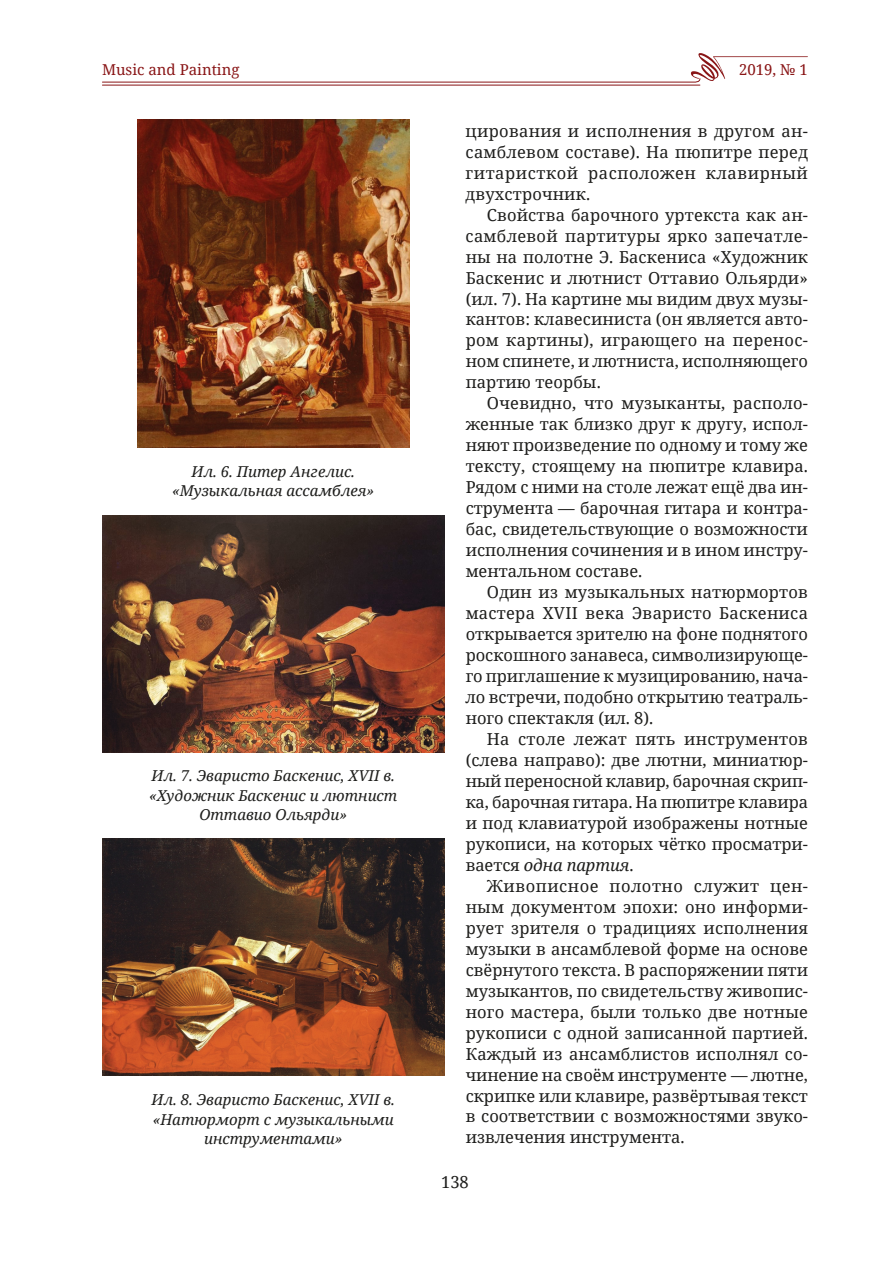
<style>
.page{position:relative;width:893px;height:1263px;background:#fff}
.page>*{position:absolute;margin:0;border:0;box-sizing:border-box;transform-origin:0 0}
.t1{font:16.5px/21px "Noto Serif";color:#1d1d1b;text-align:justify}
.t2{font:italic 15px/19.5px "Noto Serif";color:#1d1d1b;text-align:center}
.t3{font:15px "Noto Serif";color:#891516}
.s1{font-style:italic}
</style>
<div class="page">
<svg style="left:102px;top:53px;width:706px;height:30px"></svg>
<hr style="left:102px;top:85px;width:598px;height:1px;background:#891516">
<img style="left:137px;top:119px;width:272px;height:328px">
<img style="left:102px;top:516px;width:342px;height:236px">
<img style="left:102px;top:839px;width:342px;height:236px">
<p class="t3" style="left:102px;top:59px;width:139px">Music and Painting</p>
<p class="t3" style="left:739px;top:59px;width:70px">2019, № 1</p>
<p class="t2" style="left:172px;top:461px;width:204px">Ил. 6. Питер Ангелис. «Музыкальная ассамблея»</p>
<p class="t2" style="left:149px;top:766px;width:250px">Ил. 7. Эваристо Баскенис, XVII в. «Художник Баскенис и лютнист<br>Оттавио Ольярди»</p>
<p class="t2" style="left:151px;top:1090px;width:245px">Ил. 8. Эваристо Баскенис, XVII в. «Натюрморт с музыкальными инструментами»</p>
<p class="t1" style="left:466px;top:120px;width:344px">цирования и исполнения в другом ан&shy;самблевом составе). На пюпитре перед гитаристкой расположен клавирный двухстрочник.</p>
<p class="t1" style="left:466px;top:204px;width:344px;text-indent:21px">Свойства барочного уртекста как ан&shy;самблевой партитуры ярко запечатле&shy;ны на полотне Э. Баскениса «Художник Баскенис и лютнист Оттавио Ольярди» (ил. 7). На картине мы видим двух музы&shy;кантов: клавесиниста (он является авто&shy;ром картины), играющего на перенос&shy;ном спинете, и лютниста, исполняющего партию теорбы.</p>
<p class="t1" style="left:466px;top:392px;width:344px;text-indent:21px">Очевидно, что музыканты, располо&shy;женные так близко друг к другу, испол&shy;няют произведение по одному и тому же тексту, стоящему на пюпитре клавира.<br>Рядом с ними на столе лежат ещё два ин&shy;струмента — барочная гитара и контра&shy;бас, свидетельствующие о возможности исполнения сочинения и в ином инстру&shy;ментальном составе.</p>
<p class="t1" style="left:466px;top:581px;width:344px;text-indent:21px">Один из музыкальных натюрмортов мастера XVII века Эваристо Баскениса открывается зрителю на фоне поднятого роскошного занавеса, символизирующе&shy;го приглашение к музицированию, нача&shy;ло встречи, подобно открытию театраль&shy;ного спектакля (ил. 8).</p>
<p class="t1" style="left:466px;top:728px;width:344px;text-indent:21px">На столе лежат пять инструментов (слева направо): две лютни, миниатюр&shy;ный переносной клавир, барочная скрип&shy;ка, барочная гитара. На пюпитре клавира и под клавиатурой изображены нотные рукописи, на которых чётко просматри&shy;вается <span class="s1">одна партия</span>.</p>
<p class="t1" style="left:466px;top:875px;width:344px;text-indent:21px">Живописное полотно служит цен&shy;ным документом эпохи: оно информи&shy;рует зрителя о традициях исполнения музыки в ансамблевой форме на основе свёрнутого текста. В распоряжении пяти музыкантов, по свидетельству живопис&shy;ного мастера, были только две нотные рукописи с одной записанной партией.<br>Каждый из ансамблистов исполнял со&shy;чинение на своём инструменте — лютне, скрипке или клавире, развёртывая текст в соответствии с возможностями звуко&shy;извлечения инструмента.</p>
<p class="t1" style="left:441px;top:1171px;width:29px">138</p>
</div>
